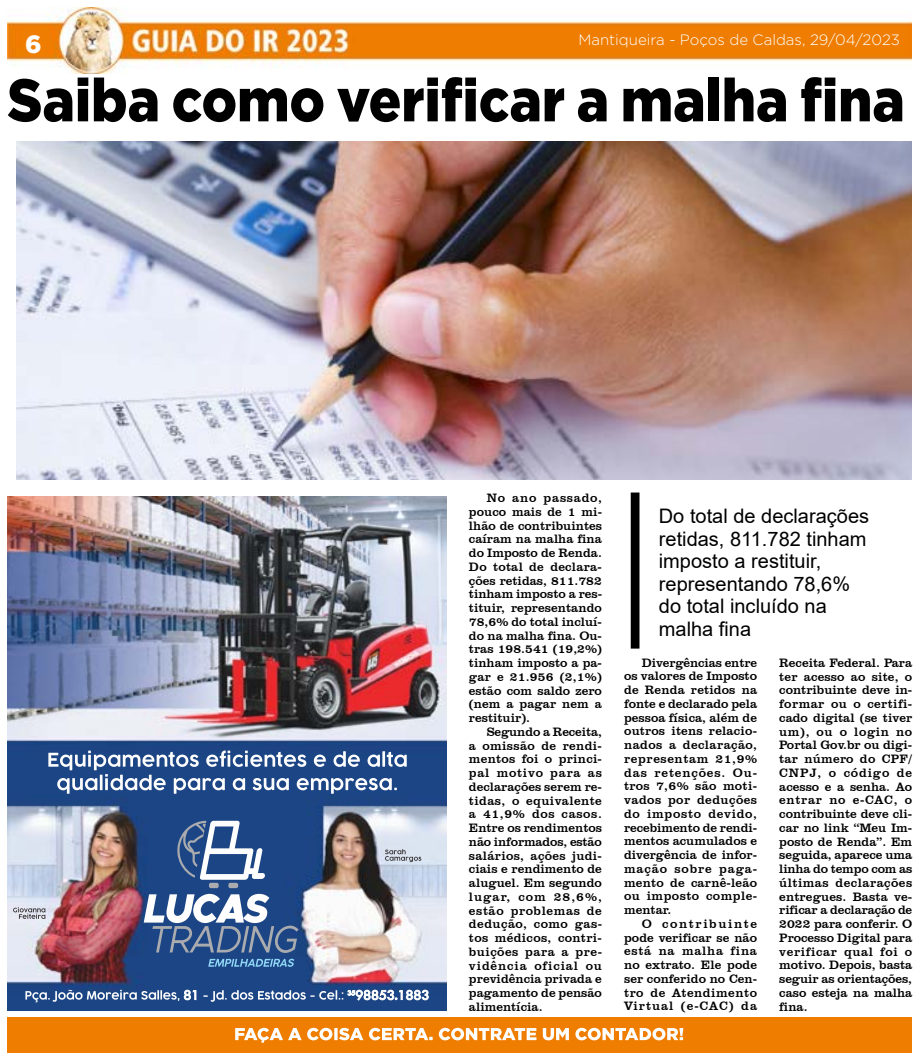
<style>
.page{position:relative;width:922px;height:1063px;background:#fff}
.page>*{position:absolute;margin:0;border:0;box-sizing:border-box;transform-origin:0 0}
.t1{font:900 60px "Gotham";color:#000;scale:.9 1}
.t2{font:900 25px "Gotham";color:#fff}
.t3{font:20px/22.5px "Arial";color:#000}
.t4{font:300 15px "Gotham";color:#fff}
.t5{font:12.5px/13.8px "Clarendon BT";color:#000;text-align:justify}
</style>
<div class="page">
<img style="left:7px;top:497px;width:439px;height:514px">
<svg style="left:48px;top:751px;width:358px;height:43px"></svg>
<svg style="left:208px;top:959px;width:86px;height:8px"></svg>
<svg style="left:144px;top:894px;width:154px;height:59px"></svg>
<svg style="left:177px;top:821px;width:88px;height:67px"></svg>
<svg style="left:13px;top:907px;width:32px;height:12px"></svg>
<svg style="left:385px;top:849px;width:36px;height:13px"></svg>
<svg style="left:25px;top:990px;width:403px;height:13px;background:#5d7aa7"></svg>
<img style="left:7px;top:8px;width:904px;height:65px">
<img style="left:17px;top:142px;width:894px;height:337px">
<div style="left:630px;top:493px;width:9px;height:156px;background:#000"></div>
<div style="left:7px;top:1018px;width:904px;height:35px;background:#ef7d00"></div>
<svg style="left:235px;top:1028px;width:448px;height:15px"></svg>
<h2 class="t2" style="left:25px;top:27px;width:18px">6</h2>
<p class="t4" style="left:578px;top:31px;width:323px">Mantiqueira - Poços de Caldas, 29/04/2023</p>
<h1 class="t1" style="left:7px;top:59px;width:998px">Saiba como verificar a malha fina</h1>
<p class="t5" style="left:469px;top:491px;width:134px;text-indent:18px">No ano passado, pouco mais de 1 mi&shy;lhão de contribuintes caíram na malha fina do Imposto de Renda.<br>Do total de declara&shy;ções retidas, 811.782 tinham imposto a res&shy;tituir, representando 78,6% do total incluí&shy;do na malha fina. Ou&shy;tras 198.541 (19,2%) tinham imposto a pa&shy;gar e 21.956 (2,1%) estão com saldo zero (nem a pagar nem a restituir).</p>
<p class="t5" style="left:469px;top:724px;width:134px;text-indent:18px">Segundo a Receita, a omissão de rendi&shy;mentos foi o princi&shy;pal motivo para as declarações serem re&shy;tidas, o equivalente a 41,9% dos casos.<br>Entre os rendimentos não informados, estão salários, ações judi&shy;ciais e rendimento de aluguel. Em segundo lugar, com 28,6%, estão problemas de dedução, como gas&shy;tos médicos, contri&shy;buições para a pre&shy;vidência oficial ou previdência privada e pagamento de pensão alimentícia.</p>
<h3 class="t3" style="left:658px;top:505px;width:212px">Do total de declarações retidas, 811.782 tinham imposto a restituir, representando 78,6% do total incluído na malha fina</h3>
<p class="t5" style="left:624px;top:655px;width:134px;text-indent:18px">Divergências entre os valores de Imposto de Renda retidos na fonte e declarado pela pessoa física, além de outros itens relacio&shy;nados a declaração, representam 21,9% das retenções. Ou&shy;tros 7,6% são moti&shy;vados por deduções do imposto devido, recebimento de rendi&shy;mentos acumulados e divergência de infor&shy;mação sobre paga&shy;mento de carnê-leão ou imposto comple&shy;mentar.</p>
<p class="t5" style="left:624px;top:916px;width:134px;text-indent:18px">O contribuinte pode verificar se não está na malha fina no extrato. Ele pode ser conferido no Cen&shy;tro de Atendimento Virtual (e-CAC) da</p>
<p class="t5" style="left:779px;top:655px;width:134px">Receita Federal. Para ter acesso ao site, o contribuinte deve in&shy;formar ou o certifi&shy;cado digital (se tiver um), ou o login no Portal Gov.br ou digi&shy;tar número do CPF/ CNPJ, o código de acesso e a senha. Ao entrar no e-CAC, o contribuinte deve cli&shy;car no link “Meu Im&shy;posto de Renda”. Em seguida, aparece uma linha do tempo com as últimas declarações entregues. Basta ve&shy;rificar a declaração de 2022 para conferir. O Processo Digital para verificar qual foi o motivo. Depois, basta seguir as orientações, caso esteja na malha fina.</p>
</div>
